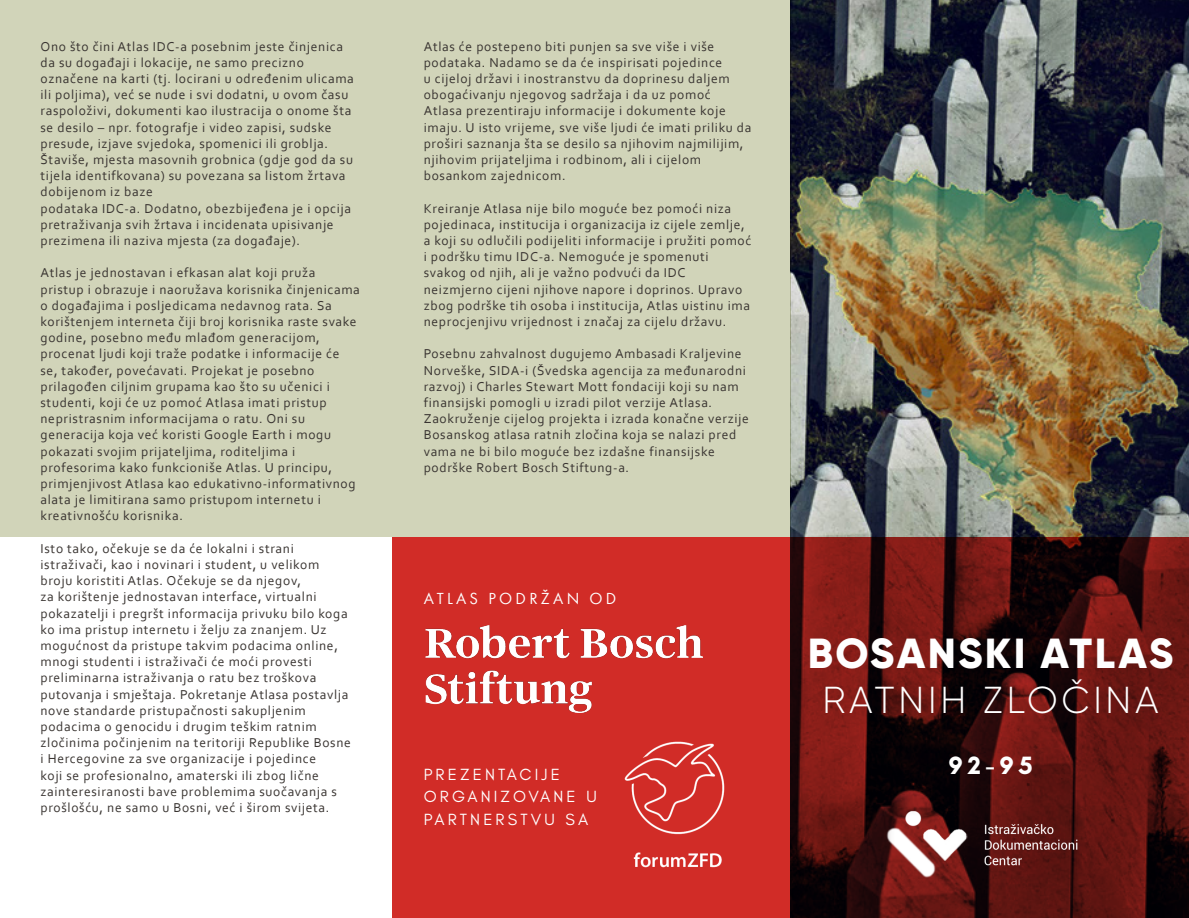
<style>
.page{position:relative;width:1189px;height:918px;background:#fff}
.page>*{position:absolute;margin:0;border:0;box-sizing:border-box;transform-origin:0 0}
.t1{font:800 42px "Gilroy";letter-spacing:.055em;color:#fff}
.t2{font:300 37.5px "Gilroy";letter-spacing:.1em;color:#fff}
.t3{font:700 25.5px "Glacial Indifference";color:#fff}
.t4{font:16.5px/22.5px "Glacial Indifference";letter-spacing:.19em;color:#fff}
.t5{font:16.5px "Futura PT Book";letter-spacing:.2em;color:#fff}
.Body_Text__dark{font:13.5px/16.2px "Corbel";letter-spacing:.05em;color:#393431}
</style>
<div class="page">
<img style="left:790px;top:0;width:398px;height:537px">
<svg style="left:392px;top:537px;width:796px;height:381px;background:#891d1a"></svg>
<div style="left:0;top:0;width:790px;height:537px;background:#d1d4b9"></div>
<img style="left:424px;top:617px;width:278px;height:96px">
<img style="left:623px;top:740px;width:102px;height:128px">
<img style="left:878px;top:808px;width:224px;height:69px">
<p class="Body_Text__dark" style="left:40px;top:38px;width:315px">Ono što čini Atlas IDC-a posebnim jeste činjenica da su događaji i lokacije, ne samo precizno označene na karti (tj. locirani u određenim ulicama ili poljima), već se nude i svi dodatni, u ovom času raspoloživi, dokumenti kao ilustracija o onome šta se desilo – npr. fotografje i video zapisi, sudske presude, izjave svjedoka, spomenici ili groblja.<br>Štaviše, mjesta masovnih grobnica (gdje god da su tijela identifkovana) su povezana sa listom žrtava dobijenom iz baze</p>
<p class="Body_Text__dark" style="left:40px;top:200px;width:312px">podataka IDC-a. Dodatno, obezbijeđena je i opcija pretraživanja svih žrtava i incidenata upisivanje prezimena ili naziva mjesta (za događaje).</p>
<p class="Body_Text__dark" style="left:40px;top:264px;width:321px">Atlas je jednostavan i efkasan alat koji pruža pristup i obrazuje i naoružava korisnika činjenicama o događajima i posljedicama nedavnog rata. Sa korištenjem interneta čiji broj korisnika raste svake godine, posebno među mlađom generacijom, procenat ljudi koji traže podatke i informacije će</p>
<p class="Body_Text__dark" style="left:40px;top:362px;width:317px">se, također, povećavati. Projekat je posebno prilagođen ciljnim grupama kao što su učenici i studenti, koji će uz pomoć Atlasa imati pristup nepristrasnim informacijama o ratu. Oni su generacija koja već koristi Google Earth i mogu pokazati svojim prijateljima, roditeljima i profesorima kako funkcioniše Atlas. U principu, primjenjivost Atlasa kao edukativno-informativnog alata je limitirana samo pristupom internetu i kreativnošću korisnika.</p>
<p class="Body_Text__dark" style="left:40px;top:540px;width:312px">Isto tako, očekuje se da će lokalni i strani istraživači, kao i novinari i student, u velikom broju koristiti Atlas. Očekuje se da njegov,<br>za korištenje jednostavan interface, virtualni pokazatelji i pregršt informacija privuku bilo koga ko ima pristup internetu i želju za znanjem. Uz mogućnost da pristupe takvim podacima online, mnogi studenti i istraživači će moći provesti preliminarna istraživanja o ratu bez troškova putovanja i smještaja. Pokretanje Atlasa postavlja nove standarde pristupačnosti sakupljenim podacima o genocidu i drugim teškim ratnim zločinima počinjenim na teritoriji Republike Bosne i Hercegovine za sve organizacije i pojedince<br>koji se profesionalno, amaterski ili zbog lične zainteresiranosti bave problemima suočavanja s prošlošću, ne samo u Bosni, već i širom svijeta.</p>
<p class="Body_Text__dark" style="left:424px;top:38px;width:329px">Atlas će postepeno biti punjen sa sve više i više podataka. Nadamo se da će inspirisati pojedince<br>u cijeloj državi i inostranstvu da doprinesu daljem obogaćivanju njegovog sadržaja i da uz pomoć Atlasa prezentiraju informacije i dokumente koje imaju. U isto vrijeme, sve više ljudi će imati priliku da proširi saznanja šta se desilo sa njihovim najmilijim, njihovim prijateljima i rodbinom, ali i cijelom bosankom zajednicom.</p>
<p class="Body_Text__dark" style="left:424px;top:200px;width:329px">Kreiranje Atlasa nije bilo moguće bez pomoći niza pojedinaca, institucija i organizacija iz cijele zemlje, a koji su odlučili podijeliti informacije i pružiti pomoć i podršku timu IDC-a. Nemoguće je spomenuti svakog od njih, ali je važno podvući da IDC neizmjerno cijeni njihove napore i doprinos. Upravo zbog podrške tih osoba i institucija, Atlas uistinu ima neprocjenjivu vrijednost i značaj za cijelu državu.</p>
<p class="Body_Text__dark" style="left:424px;top:345px;width:324px">Posebnu zahvalnost dugujemo Ambasadi Kraljevine Norveške, SIDA-i (Švedska agencija za međunarodni razvoj) i Charles Stewart Mott fondaciji koji su nam finansijski pomogli u izradi pilot verzije Atlasa.</p>
<p class="Body_Text__dark" style="left:424px;top:410px;width:326px">Zaokruženje cijelog projekta i izrada konačne verzije Bosanskog atlasa ratnih zločina koja se nalazi pred vama ne bi bilo moguće bez izdašne finansijske podrške Robert Bosch Stiftung-a.</p>
<p class="t5" style="left:424px;top:588px;width:194px">ATLAS PODRŽAN OD</p>
<p class="t4" style="left:424px;top:763px;width:174px">PREZENTACIJE<br>ORGANIZOVANE U<br>PARTNERSTVU SA</p>
<p class="t1" style="left:807px;top:627px;width:367px">BOSANSKI ATLAS</p>
<p class="t2" style="left:822px;top:677px;width:338px">RATNIH ZLOČINA</p>
<p class="t3" style="left:948px;top:749px;width:86px">92-95</p>
</div>
